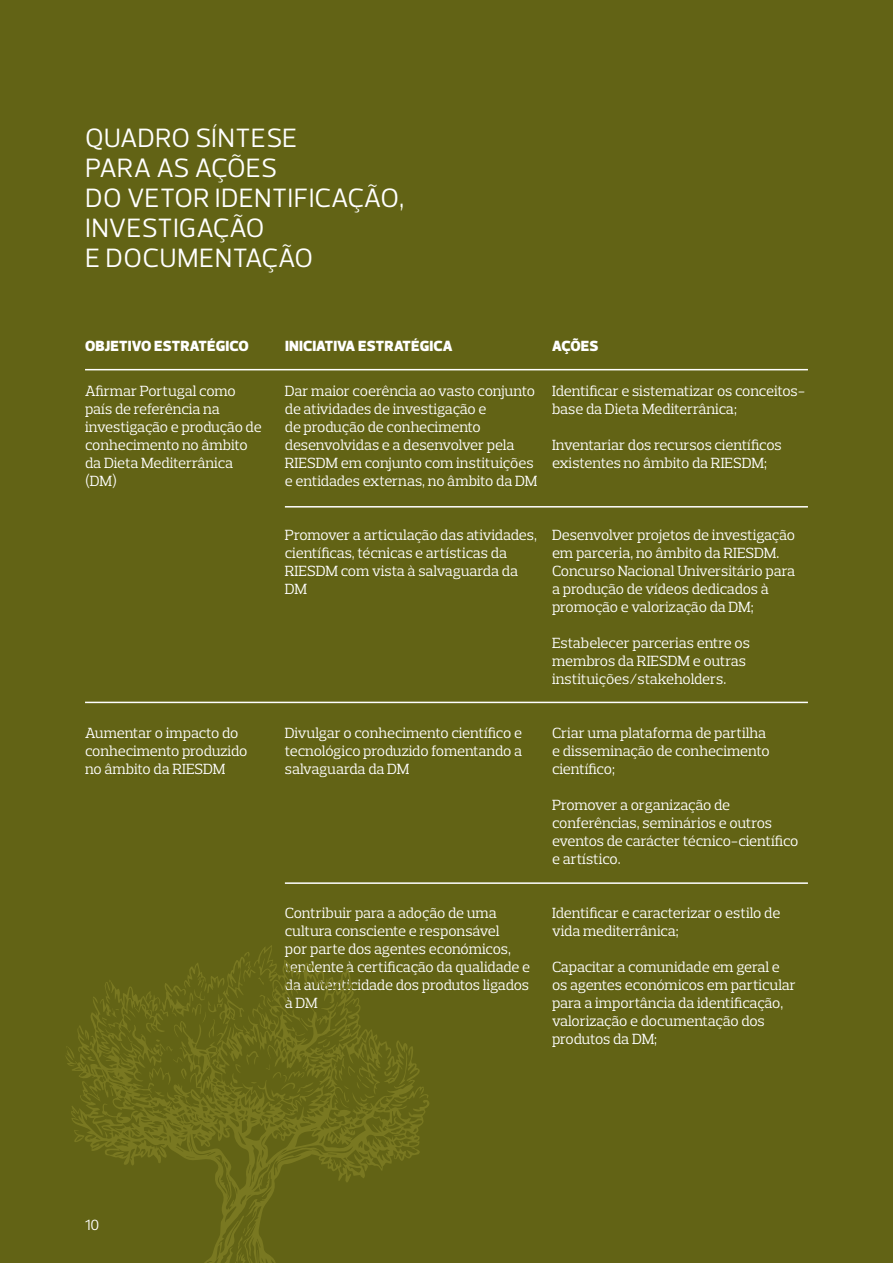
<style>
.page{position:relative;width:893px;height:1263px;background:#626315}
.page>*{position:absolute;margin:0;border:0;box-sizing:border-box;transform-origin:0 0}
.t1{font:27px/30px "Prelo";color:#fff}
.t2{font:15px/18px "Prelo Slab";letter-spacing:-.01em;color:#fff}
.t3{font:900 15px "Prelo";letter-spacing:.01em;color:#fff}
.t4{font:15px "Prelo";color:#fff}
</style>
<div class="page">
<hr style="left:85px;top:369px;width:723px;height:1px;background:#fff">
<hr style="left:285px;top:506px;width:523px;height:1px;background:#fff">
<hr style="left:285px;top:882px;width:523px;height:2px;background:#fff">
<hr style="left:85px;top:702px;width:723px;height:1px;background:#fff">
<svg style="left:71px;top:945px;width:358px;height:318px"></svg>
<svg style="left:74px;top:1130px;width:11px;height:12px"></svg>
<svg style="left:290px;top:962px;width:63px;height:35px"></svg>
<svg style="left:384px;top:1040px;width:44px;height:67px"></svg>
<svg style="left:66px;top:982px;width:53px;height:85px"></svg>
<svg style="left:243px;top:952px;width:21px;height:33px"></svg>
<svg style="left:128px;top:1010px;width:8px;height:8px"></svg>
<svg style="left:127px;top:1035px;width:7px;height:7px"></svg>
<svg style="left:259px;top:995px;width:12px;height:12px"></svg>
<svg style="left:145px;top:962px;width:80px;height:136px"></svg>
<svg style="left:223px;top:1227px;width:31px;height:36px"></svg>
<svg style="left:276px;top:1155px;width:18px;height:10px"></svg>
<svg style="left:109px;top:1085px;width:4px;height:11px"></svg>
<svg style="left:104px;top:1130px;width:4px;height:8px"></svg>
<svg style="left:215px;top:1156px;width:5px;height:4px"></svg>
<svg style="left:231px;top:1023px;width:143px;height:85px"></svg>
<h1 class="t1" style="left:85px;top:123px;width:321px">QUADRO SÍNTESE<br>PARA AS AÇÕES<br>DO VETOR IDENTIFICAÇÃO,<br>INVESTIGAÇÃO<br>E DOCUMENTAÇÃO</h1>
<p class="t3" style="left:85px;top:336px;width:165px">OBJETIVO ESTRATÉGICO</p>
<p class="t2" style="left:85px;top:382px;width:178px">Afirmar Portugal como país de referência na investigação e produção de conhecimento no âmbito da Dieta Mediterrânica (DM)</p>
<p class="t2" style="left:85px;top:724px;width:164px">Aumentar o impacto do conhecimento produzido no âmbito da RIESDM</p>
<p class="t3" style="left:285px;top:336px;width:169px">INICIATIVA ESTRATÉGICA</p>
<p class="t2" style="left:285px;top:382px;width:254px">Dar maior coerência ao vasto conjunto de atividades de investigação e<br>de produção de conhecimento desenvolvidas e a desenvolver pela RIESDM em conjunto com instituições e entidades externas, no âmbito da DM</p>
<p class="t3" style="left:552px;top:336px;width:48px">AÇÕES</p>
<p class="t2" style="left:552px;top:382px;width:255px">Identificar e sistematizar os conceitos&shy;base da Dieta Mediterrânica;</p>
<p class="t2" style="left:552px;top:436px;width:231px">Inventariar dos recursos científicos existentes no âmbito da RIESDM;</p>
<p class="t2" style="left:285px;top:526px;width:254px">Promover a articulação das atividades, científicas, técnicas e artísticas da<br>RIESDM com vista à salvaguarda da<br>DM</p>
<p class="t2" style="left:285px;top:724px;width:239px;text-align:justify">Divulgar o conhecimento científico e tecnológico produzido fomentando a salvaguarda da DM</p>
<p class="t2" style="left:552px;top:526px;width:245px">Desenvolver projetos de investigação em parceria, no âmbito da RIESDM.<br>Concurso Nacional Universitário para a produção de vídeos dedicados à promoção e valorização da DM;</p>
<p class="t2" style="left:552px;top:634px;width:199px">Estabelecer parcerias entre os membros da RIESDM e outras instituições/stakeholders.</p>
<p class="t2" style="left:552px;top:724px;width:219px">Criar uma plataforma de partilha e disseminação de conhecimento científico;</p>
<p class="t2" style="left:552px;top:796px;width:248px">Promover a organização de conferências, seminários e outros eventos de carácter técnico-científico e artístico.</p>
<p class="t2" style="left:285px;top:904px;width:247px">Contribuir para a adoção de uma cultura consciente e responsável<br>por parte dos agentes económicos, tendente à certificação da qualidade e da autenticidade dos produtos ligados à DM</p>
<p class="t2" style="left:552px;top:904px;width:230px">Identificar e caracterizar o estilo de vida mediterrânica;</p>
<p class="t2" style="left:552px;top:958px;width:245px">Capacitar a comunidade em geral e os agentes económicos em particular para a importância da identificação, valorização e documentação dos produtos da DM;</p>
<p class="t4" style="left:85px;top:1215px;width:16px">10</p>
</div>
